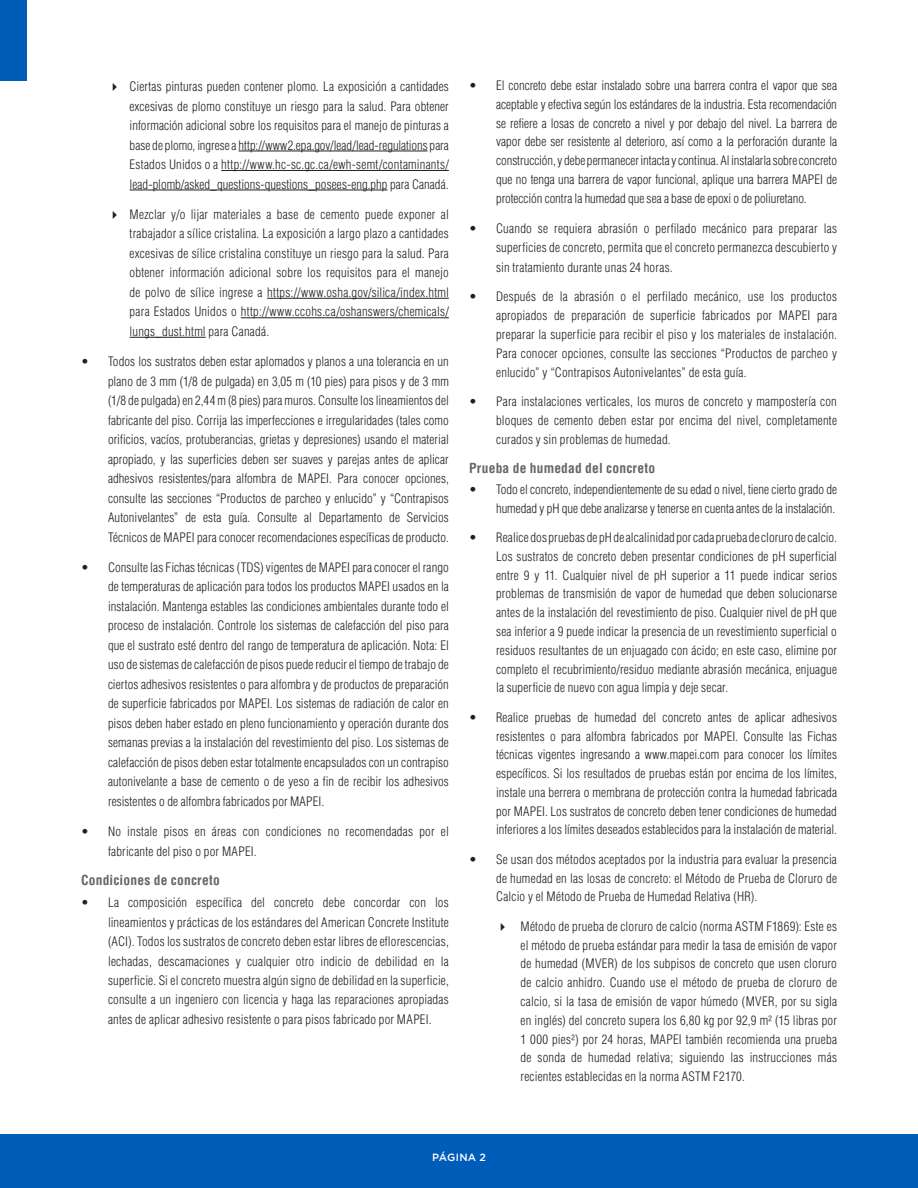
<style>
.page{position:relative;width:918px;height:1188px;background:#fff}
.page>*{position:absolute;margin:0;border:0;box-sizing:border-box;transform-origin:0 0}
.t1{font:700 condensed 13.5px "Helvetica LT Std";letter-spacing:.015em;color:#636569}
.t2{font:300 condensed 12.75px/19.5px "Helvetica LT Std";letter-spacing:.01em;color:#231f20;text-align:justify}
.t3{font:500 10.5px "Gotham HTF";letter-spacing:.025em;color:#fff}
</style>
<div class="page">
<hr style="left:238px;top:151px;width:189px;height:1px;background:#231f20">
<hr style="left:221px;top:170px;width:228px;height:1px;background:#231f20">
<hr style="left:130px;top:190px;width:257px;height:1px;background:#231f20">
<hr style="left:267px;top:298px;width:182px;height:1px;background:#231f20">
<hr style="left:241px;top:317px;width:208px;height:1px;background:#231f20">
<hr style="left:130px;top:337px;width:76px;height:1px;background:#231f20">
<div style="left:0;top:0;width:27px;height:81px;background:#005cb9"></div>
<div style="left:0;top:1134px;width:918px;height:54px;background:#005cb9"></div>
<p class="t2" style="left:130px;top:77px;width:321px;text-indent:-22px">✔ Ciertas pinturas pueden contener plomo. La exposición a cantidades excesivas de plomo constituye un riesgo para la salud. Para obtener información adicional sobre los requisitos para el manejo de pinturas a base de plomo, ingrese a http://www2.epa.gov/lead/lead-regulations para Estados Unidos o a http://www.hc-sc.gc.ca/ewh-semt/contaminants/ lead-plomb/asked_questions-questions_posees-eng.php para Canadá.</p>
<p class="t2" style="left:130px;top:205px;width:321px;text-indent:-22px">✔ Mezclar y/o lijar materiales a base de cemento puede exponer al trabajador a sílice cristalina. La exposición a largo plazo a cantidades excesivas de sílice cristalina constituye un riesgo para la salud. Para obtener información adicional sobre los requisitos para el manejo de polvo de sílice ingrese a https://www.osha.gov/silica/index.html para Estados Unidos o http://www.ccohs.ca/oshanswers/chemicals/ lungs_dust.html para Canadá.</p>
<p class="t2" style="left:108px;top:352px;width:342px;text-indent:-27px">• Todos los sustratos deben estar aplomados y planos a una tolerancia en un plano de 3 mm (1/8 de pulgada) en 3,05 m (10 pies) para pisos y de 3 mm (1/8 de pulgada) en 2,44 m (8 pies) para muros. Consulte los lineamientos del fabricante del piso. Corrija las imperfecciones e irregularidades (tales como orificios, vacíos, protuberancias, grietas y depresiones) usando el material apropiado, y las superficies deben ser suaves y parejas antes de aplicar adhesivos resistentes/para alfombra de MAPEI. Para conocer opciones, consulte las secciones “Productos de parcheo y enlucido” y “Contrapisos Autonivelantes” de esta guía. Consulte al Departamento de Servicios Técnicos de MAPEI para conocer recomendaciones específicas de producto.</p>
<p class="t2" style="left:108px;top:558px;width:342px;text-indent:-27px">• Consulte las Fichas técnicas (TDS) vigentes de MAPEI para conocer el rango de temperaturas de aplicación para todos los productos MAPEI usados en la instalación. Mantenga estables las condiciones ambientales durante todo el proceso de instalación. Controle los sistemas de calefacción del piso para que el sustrato esté dentro del rango de temperatura de aplicación. Nota: El uso de sistemas de calefacción de pisos puede reducir el tiempo de trabajo de ciertos adhesivos resistentes o para alfombra y de productos de preparación de superficie fabricados por MAPEI. Los sistemas de radiación de calor en pisos deben haber estado en pleno funcionamiento y operación durante dos semanas previas a la instalación del revestimiento del piso. Los sistemas de calefacción de pisos deben estar totalmente encapsulados con un contrapiso autonivelante a base de cemento o de yeso a fin de recibir los adhesivos resistentes o de alfombra fabricados por MAPEI.</p>
<p class="t2" style="left:108px;top:822px;width:342px;text-indent:-27px">• No instale pisos en áreas con condiciones no recomendadas por el fabricante del piso o por MAPEI.</p>
<p class="t1" style="left:81px;top:872px;width:141px">Condiciones de concreto</p>
<p class="t2" style="left:108px;top:893px;width:342px;text-indent:-27px">• La composición específica del concreto debe concordar con los lineamientos y prácticas de los estándares del American Concrete Institute (ACI). Todos los sustratos de concreto deben estar libres de eflorescencias, lechadas, descamaciones y cualquier otro indicio de debilidad en la superficie. Si el concreto muestra algún signo de debilidad en la superficie, consulte a un ingeniero con licencia y haga las reparaciones apropiadas antes de aplicar adhesivo resistente o para pisos fabricado por MAPEI.</p>
<p class="t2" style="left:496px;top:76px;width:342px;line-height:18.8px;text-indent:-27px">• El concreto debe estar instalado sobre una barrera contra el vapor que sea aceptable y efectiva según los estándares de la industria. Esta recomendación se refiere a losas de concreto a nivel y por debajo del nivel. La barrera de vapor debe ser resistente al deterioro, así como a la perforación durante la construcción, y debe permanecer intacta y continua. Al instalarla sobre concreto que no tenga una barrera de vapor funcional, aplique una barrera MAPEI de protección contra la humedad que sea a base de epoxi o de poliuretano.</p>
<p class="t2" style="left:496px;top:219px;width:342px;text-indent:-27px">• Cuando se requiera abrasión o perfilado mecánico para preparar las superficies de concreto, permita que el concreto permanezca descubierto y sin tratamiento durante unas 24 horas.</p>
<p class="t2" style="left:496px;top:287px;width:342px;line-height:18.8px;text-indent:-27px">• Después de la abrasión o el perfilado mecánico, use los productos apropiados de preparación de superficie fabricados por MAPEI para preparar la superficie para recibir el piso y los materiales de instalación.<br>Para conocer opciones, consulte las secciones “Productos de parcheo y enlucido” y “Contrapisos Autonivelantes” de esta guía.</p>
<p class="t2" style="left:496px;top:392px;width:342px;line-height:18.8px;text-indent:-27px">• Para instalaciones verticales, los muros de concreto y mampostería con bloques de cemento deben estar por encima del nivel, completamente curados y sin problemas de humedad.</p>
<p class="t1" style="left:469px;top:460px;width:188px">Prueba de humedad del concreto</p>
<p class="t2" style="left:469px;top:480px;width:369px;line-height:18.8px;text-align:right">• Todo el concreto, independientemente de su edad o nivel, tiene cierto grado de humedad y pH que debe analizarse y tenerse en cuenta antes de la instalación.</p>
<p class="t2" style="left:496px;top:528px;width:342px;line-height:18.8px;text-indent:-27px">• Realice dos pruebas de pH de alcalinidad por cada prueba de cloruro de calcio.<br>Los sustratos de concreto deben presentar condiciones de pH superficial entre 9 y 11. Cualquier nivel de pH superior a 11 puede indicar serios problemas de transmisión de vapor de humedad que deben solucionarse antes de la instalación del revestimiento de piso. Cualquier nivel de pH que sea inferior a 9 puede indicar la presencia de un revestimiento superficial o residuos resultantes de un enjuagado con ácido; en este caso, elimine por completo el recubrimiento/residuo mediante abrasión mecánica, enjuague la superficie de nuevo con agua limpia y deje secar.</p>
<p class="t2" style="left:496px;top:708px;width:342px;line-height:18.8px;text-indent:-27px">• Realice pruebas de humedad del concreto antes de aplicar adhesivos resistentes o para alfombra fabricados por MAPEI. Consulte las Fichas técnicas vigentes ingresando a www.mapei.com para conocer los límites específicos. Si los resultados de pruebas están por encima de los límites, instale una berrera o membrana de protección contra la humedad fabricada por MAPEI. Los sustratos de concreto deben tener condiciones de humedad inferiores a los límites deseados establecidos para la instalación de material.</p>
<p class="t2" style="left:496px;top:850px;width:342px;line-height:18.8px;text-indent:-27px">• Se usan dos métodos aceptados por la industria para evaluar la presencia de humedad en las losas de concreto: el Método de Prueba de Cloruro de Calcio y el Método de Prueba de Humedad Relativa (HR).</p>
<p class="t2" style="left:521px;top:917px;width:318px;line-height:18.8px;text-indent:-24px">✔ Método de prueba de cloruro de calcio (norma ASTM F1869): Este es el método de prueba estándar para medir la tasa de emisión de vapor de humedad (MVER) de los subpisos de concreto que usen cloruro de calcio anhidro. Cuando use el método de prueba de cloruro de calcio, si la tasa de emisión de vapor húmedo (MVER, por su sigla en inglés) del concreto supera los 6,80 kg por 92,9 m² (15 libras por 1 000 pies²) por 24 horas, MAPEI también recomienda una prueba de sonda de humedad relativa; siguiendo las instrucciones más recientes establecidas en la norma ASTM F2170.</p>
<p class="t3" style="left:432px;top:1151px;width:55px">PÁGINA 2</p>
</div>
